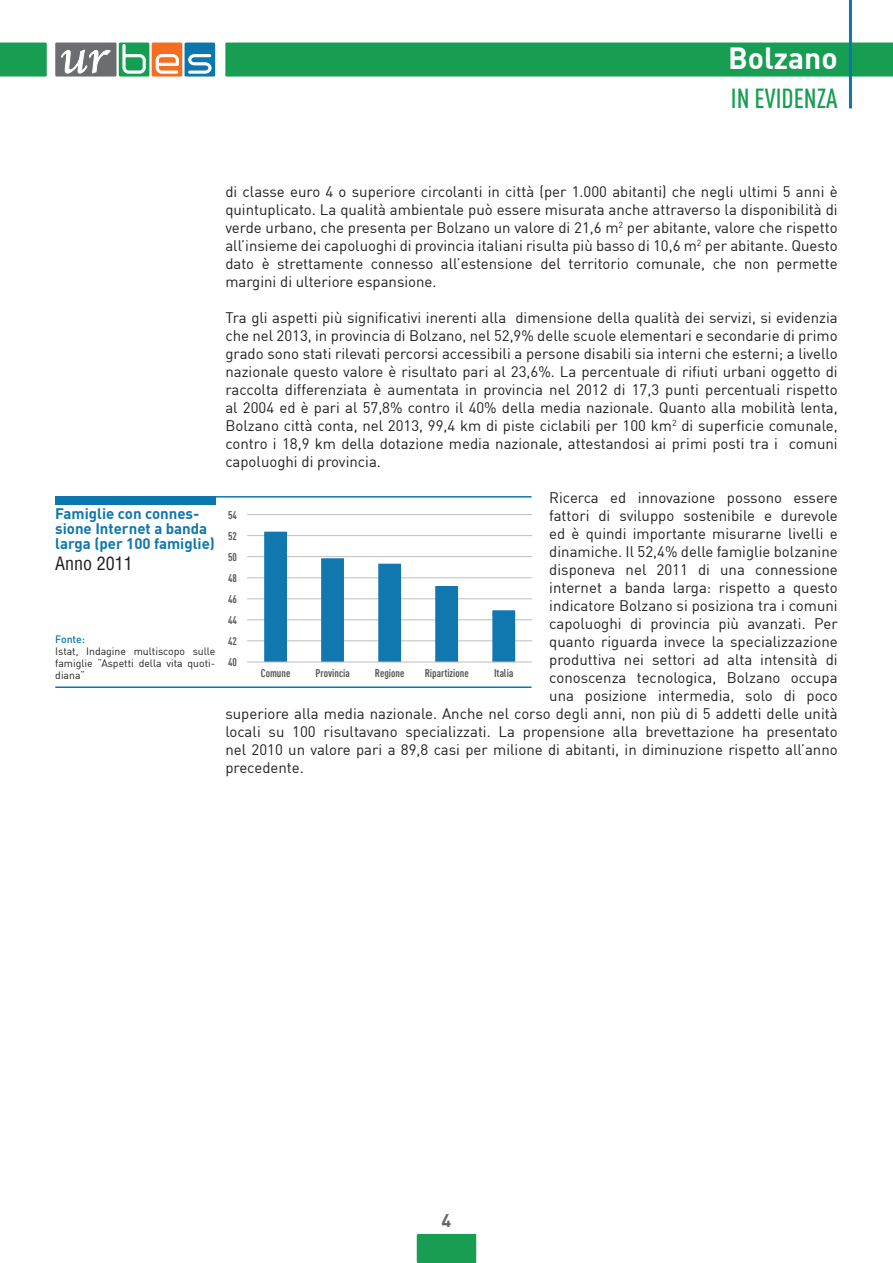
<style>
.page{position:relative;width:893px;height:1263px;background:#fff}
.page>*{position:absolute;margin:0;border:0;box-sizing:border-box;transform-origin:0 0}
.t1{font:700 30px "DIN";color:#fff}
.t2{font:500 27px "DIN Cond";color:#179e52}
.t3{font:condensed 18px "Helvetica LT Std";color:#231f20}
.t4{font:700 18px "DIN";color:#656568}
.t5{font:15px/18px "DIN";color:#231f20;text-align:justify}
.t6{font:700 15px/15px "DIN";color:#0c77ae}
.t7{font:700 10.95px "DIN Cond";color:#595959}
.t8{font:10.5px/12px "DIN";color:#231f20;text-align:justify}
.t9{font:500 10.5px "DIN";color:#0c77ae}
</style>
<div class="page">
<div style="left:55px;top:43px;width:62px;height:34px;background:#6c6d70"></div>
<div style="left:119px;top:43px;width:30px;height:34px;background:#159d52;border-radius:2px"></div>
<div style="left:152px;top:43px;width:30px;height:34px;background:#f36e21;border-radius:2px"></div>
<div style="left:185px;top:43px;width:30px;height:34px;background:#0c77ae;border-radius:2px"></div>
<svg style="left:123px;top:44px;width:23px;height:30px"></svg>
<svg style="left:156px;top:54px;width:23px;height:20px"></svg>
<svg style="left:188px;top:54px;width:23px;height:20px"></svg>
<svg style="left:61px;top:49px;width:50px;height:24px"></svg>
<div style="left:225px;top:43px;width:668px;height:34px;background:#179e52"></div>
<div style="left:0;top:43px;width:47px;height:34px;background:#179e52"></div>
<div style="left:417px;top:1234px;width:59px;height:29px;background:#179e52"></div>
<hr style="left:849px;top:0;width:3px;height:108px;background:#0c77ae">
<hr style="left:55px;top:686px;width:476px;height:2px;background:#0c77ae">
<hr style="left:55px;top:496px;width:476px;height:1px;background:#0c77ae">
<div style="left:55px;top:497px;width:160px;height:8px;background:#0c77ae"></div>
<hr style="left:247px;top:640px;width:285px;height:1px;background:#bfbebe">
<hr style="left:247px;top:619px;width:285px;height:1px;background:#bfbebe">
<hr style="left:247px;top:598px;width:285px;height:1px;background:#bfbebe">
<hr style="left:247px;top:577px;width:285px;height:1px;background:#bfbebe">
<hr style="left:247px;top:556px;width:285px;height:1px;background:#bfbebe">
<hr style="left:247px;top:535px;width:285px;height:1px;background:#bfbebe">
<hr style="left:247px;top:514px;width:285px;height:1px;background:#bfbebe">
<svg style="left:264px;top:532px;width:251px;height:129px"></svg>
<hr style="left:247px;top:661px;width:285px;height:1px;background:#bfbebe">
<h1 class="t1" style="left:728px;top:38px;width:111px">Bolzano</h1>
<h2 class="t2" style="left:731px;top:82px;width:108px">IN EVIDENZA</h2>
<p class="t5" style="left:225px;top:182px;width:614px">di classe euro 4 o superiore circolanti in città (per 1.000 abitanti) che negli ultimi 5 anni è quintuplicato. La qualità ambientale può essere misurata anche attraverso la disponibilità di verde urbano, che presenta per Bolzano un valore di 21,6 m<sup>2</sup> per abitante, valore che rispetto all’insieme dei capoluoghi di provincia italiani risulta più basso di 10,6 m<sup>2</sup> per abitante. Questo dato è strettamente connesso all’estensione del territorio comunale, che non permette margini di ulteriore espansione.</p>
<p class="t5" style="left:225px;top:308px;width:614px">Tra gli aspetti più significativi inerenti alla dimensione della qualità dei servizi, si evidenzia che nel 2013, in provincia di Bolzano, nel 52,9% delle scuole elementari e secondarie di primo grado sono stati rilevati percorsi accessibili a persone disabili sia interni che esterni; a livello nazionale questo valore è risultato pari al 23,6%. La percentuale di rifiuti urbani oggetto di raccolta differenziata è aumentata in provincia nel 2012 di 17,3 punti percentuali rispetto al 2004 ed è pari al 57,8% contro il 40% della media nazionale. Quanto alla mobilità lenta, Bolzano città conta, nel 2013, 99,4 km di piste ciclabili per 100 km<sup>2</sup> di superficie comunale, contro i 18,9 km della dotazione media nazionale, attestandosi ai primi posti tra i comuni capoluoghi di provincia.</p>
<p class="t5" style="left:549px;top:488px;width:290px">Ricerca ed innovazione possono essere</p>
<p class="t5" style="left:549px;top:506px;width:290px">fattori di sviluppo sostenibile e durevole</p>
<p class="t5" style="left:549px;top:524px;width:290px">ed è quindi importante misurarne livelli e</p>
<p class="t5" style="left:549px;top:542px;width:290px">dinamiche. Il 52,4% delle famiglie bolzanine</p>
<p class="t5" style="left:549px;top:560px;width:290px">disponeva nel 2011 di una connessione</p>
<p class="t5" style="left:549px;top:578px;width:290px">internet a banda larga: rispetto a questo</p>
<p class="t5" style="left:549px;top:596px;width:290px">indicatore Bolzano si posiziona tra i comuni</p>
<p class="t5" style="left:549px;top:614px;width:290px">capoluoghi di provincia più avanzati. Per</p>
<p class="t5" style="left:549px;top:632px;width:290px">quanto riguarda invece la specializzazione</p>
<p class="t5" style="left:549px;top:650px;width:290px">produttiva nei settori ad alta intensità di</p>
<p class="t5" style="left:549px;top:668px;width:290px">conoscenza tecnologica, Bolzano occupa</p>
<p class="t5" style="left:549px;top:686px;width:290px">una posizione intermedia, solo di poco</p>
<p class="t5" style="left:225px;top:704px;width:614px">superiore alla media nazionale. Anche nel corso degli anni, non più di 5 addetti delle unità</p>
<p class="t5" style="left:225px;top:722px;width:614px">locali su 100 risultavano specializzati. La propensione alla brevettazione ha presentato</p>
<p class="t5" style="left:225px;top:740px;width:614px">nel 2010 un valore pari a 89,8 casi per milione di abitanti, in diminuzione rispetto all’anno</p>
<p class="t5" style="left:225px;top:758px;width:80px">precedente.</p>
<p class="t6" style="left:55px;top:505px;width:161px">Famiglie con connes&shy;sione Internet a banda larga (per 100 famiglie)</p>
<p class="t3" style="left:55px;top:552px;width:79px">Anno 2011</p>
<p class="t7" style="left:228px;top:508px;width:10px">54</p>
<p class="t7" style="left:228px;top:529px;width:10px">52</p>
<p class="t7" style="left:228px;top:550px;width:10px">50</p>
<p class="t7" style="left:228px;top:571px;width:10px">48</p>
<p class="t7" style="left:228px;top:592px;width:10px">46</p>
<p class="t7" style="left:228px;top:613px;width:10px">44</p>
<p class="t9" style="left:55px;top:632px;width:31px">Fonte:</p>
<p class="t8" style="left:55px;top:645px;width:162px">Istat, Indagine multiscopo sulle famiglie “Aspetti della vita quoti&shy;diana“</p>
<p class="t7" style="left:228px;top:655px;width:10px">40</p>
<p class="t7" style="left:228px;top:634px;width:10px">42</p>
<p class="t7" style="left:261px;top:666px;width:31px">Comune</p>
<p class="t7" style="left:315px;top:666px;width:36px">Provincia</p>
<p class="t7" style="left:375px;top:666px;width:31px">Regione</p>
<p class="t7" style="left:425px;top:666px;width:46px">Ripartizione</p>
<p class="t7" style="left:494px;top:666px;width:21px">Italia</p>
<p class="t4" style="left:442px;top:1209px;width:11px">4</p>
</div>
